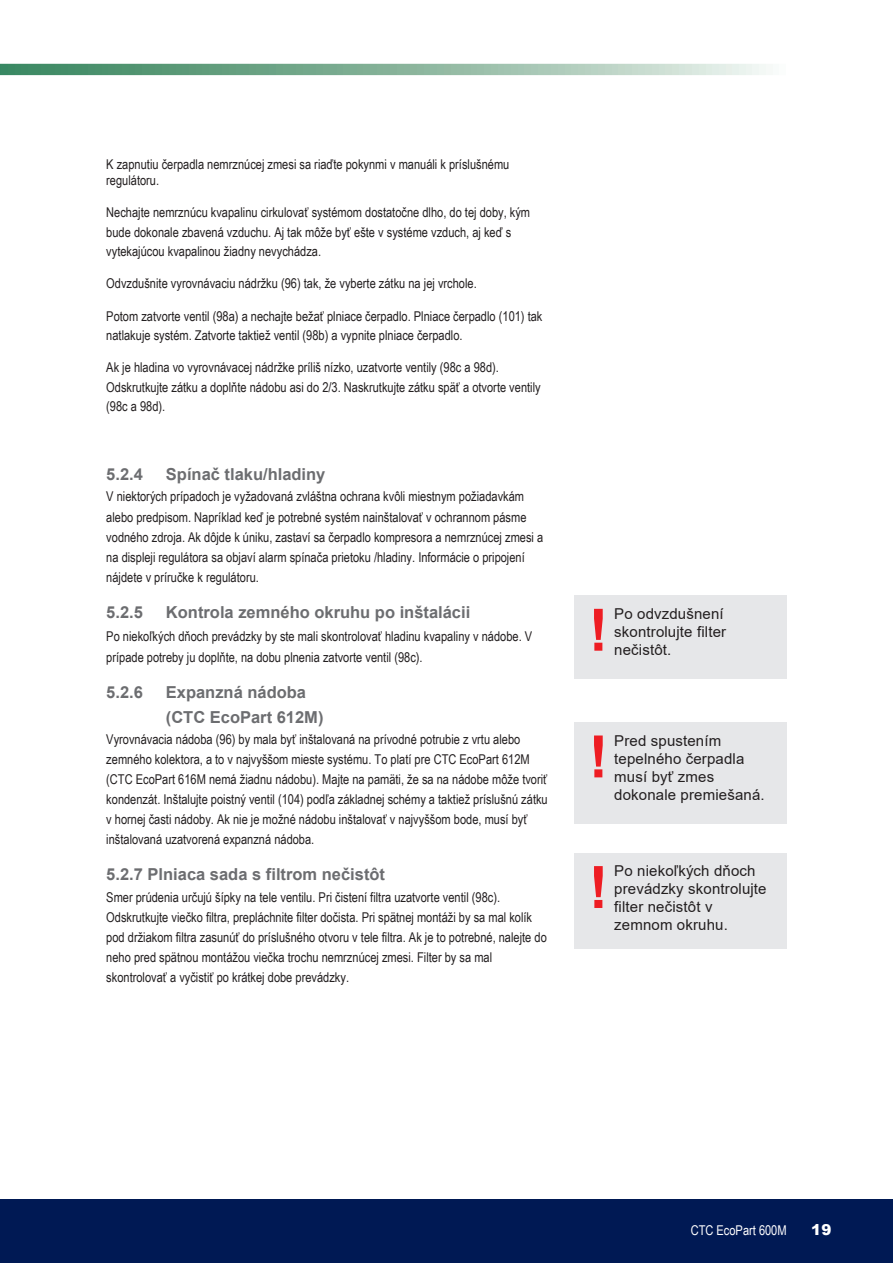
<style>
.page{position:relative;width:893px;height:1263px;background:#fff}
.page>*{position:absolute;margin:0;border:0;box-sizing:border-box;transform-origin:0 0}
.t1{font:700 58.5px/126.6px "Arial";color:#ee1d23}
.t2{font:700 16.5px/24.5px "Arial";color:#6c6d70}
.t3{font:15px/18px "Arial";letter-spacing:.01em;color:#231f20}
.t4{font:900 15px "Arial";color:#fff}
.t5{font:13.5px/20.1px "Arial Narrow";color:#231f20}
.t6{font:13.5px "Arial Narrow";color:#fff}
</style>
<div class="page">
<svg style="left:0;top:64px;width:766px;height:11px"></svg>
<div style="left:0;top:1199px;width:893px;height:64px;background:#001954"></div>
<div style="left:574px;top:595px;width:213px;height:84px;background:#e6e7e9"></div>
<div style="left:574px;top:722px;width:213px;height:101px;background:#e6e7e9"></div>
<div style="left:574px;top:853px;width:213px;height:95px;background:#e6e7e9"></div>
<p class="t5" style="left:106px;top:155px;width:405px;line-height:16.2px">K zapnutiu čerpadla nemrznúcej zmesi sa riaďte pokynmi v manuáli k príslušnému regulátoru.</p>
<p class="t5" style="left:106px;top:202px;width:425px;line-height:19.5px">Nechajte nemrznúcu kvapalinu cirkulovať systémom dostatočne dlho, do tej doby, kým bude dokonale zbavená vzduchu. Aj tak môže byť ešte v systéme vzduch, aj keď s vytekajúcou kvapalinou žiadny nevychádza.</p>
<p class="t5" style="left:106px;top:273px;width:372px">Odvzdušnite vyrovnávaciu nádržku (96) tak, že vyberte zátku na jej vrchole.</p>
<p class="t5" style="left:106px;top:306px;width:438px;line-height:19.5px">Potom zatvorte ventil (98a) a nechajte bežať plniace čerpadlo. Plniace čerpadlo (101) tak natlakuje systém. Zatvorte taktiež ventil (98b) a vypnite plniace čerpadlo.</p>
<p class="t5" style="left:106px;top:357px;width:436px;line-height:19.5px">Ak je hladina vo vyrovnávacej nádržke príliš nízko, uzatvorte ventily (98c a 98d).<br>Odskrutkujte zátku a doplňte nádobu asi do 2/3. Naskrutkujte zátku späť a otvorte ventily (98c a 98d).</p>
<p class="t2" style="left:106px;top:462px;width:38px">5.2.4</p>
<p class="t2" style="left:166px;top:462px;width:161px">Spínač tlaku/hladiny</p>
<p class="t5" style="left:106px;top:486px;width:438px">V niektorých prípadoch je vyžadovaná zvláštna ochrana kvôli miestnym požiadavkám alebo predpisom. Napríklad keď je potrebné systém nainštalovať v ochrannom pásme vodného zdroja. Ak dôjde k úniku, zastaví sa čerpadlo kompresora a nemrznúcej zmesi a na displeji regulátora sa objaví alarm spínača prietoku /hladiny. Informácie o pripojení nájdete v príručke k regulátoru.</p>
<p class="t2" style="left:106px;top:600px;width:38px">5.2.5</p>
<p class="t2" style="left:166px;top:600px;width:306px">Kontrola zemného okruhu po inštalácii</p>
<p class="t5" style="left:106px;top:625px;width:427px;line-height:21px">Po niekoľkých dňoch prevádzky by ste mali skontrolovať hladinu kvapaliny v nádobe. V prípade potreby ju doplňte, na dobu plnenia zatvorte ventil (98c).</p>
<p class="t2" style="left:106px;top:680px;width:38px">5.2.6</p>
<p class="t2" style="left:166px;top:680px;width:159px">Expanzná nádoba (CTC EcoPart 612M)</p>
<p class="t5" style="left:106px;top:729px;width:443px">Vyrovnávacia nádoba (96) by mala byť inštalovaná na prívodné potrubie z vrtu alebo zemného kolektora, a to v najvyššom mieste systému. To platí pre CTC EcoPart 612M (CTC EcoPart 616M nemá žiadnu nádobu). Majte na pamäti, že sa na nádobe môže tvoriť kondenzát. Inštalujte poistný ventil (104) podľa základnej schémy a taktiež príslušnú zátku v hornej časti nádoby. Ak nie je možné nádobu inštalovať v najvyššom bode, musí byť inštalovaná uzatvorená expanzná nádoba.</p>
<p class="t2" style="left:106px;top:862px;width:280px">5.2.7 Plniaca sada s filtrom nečistôt</p>
<p class="t5" style="left:106px;top:886px;width:442px">Smer prúdenia určujú šípky na tele ventilu. Pri čistení filtra uzatvorte ventil (98c).<br>Odskrutkujte viečko filtra, prepláchnite filter dočista. Pri spätnej montáži by sa mal kolík pod držiakom filtra zasunúť do príslušného otvoru v tele filtra. Ak je to potrebné, nalejte do neho pred spätnou montážou viečka trochu nemrznúcej zmesi. Filter by sa mal skontrolovať a vyčistiť po krátkej dobe prevádzky.</p>
<h1 class="t1" style="left:589px;top:567px;width:21px">! !</h1>
<p class="t3" style="left:614px;top:605px;width:113px">Po odvzdušnení skontrolujte filter nečistôt.</p>
<p class="t3" style="left:614px;top:731px;width:152px">Pred spustením tepelného čerpadla musí byť zmes dokonale premiešaná.</p>
<h1 class="t1" style="left:589px;top:825px;width:21px">!</h1>
<p class="t3" style="left:614px;top:862px;width:154px">Po niekoľkých dňoch prevádzky skontrolujte filter nečistôt v zemnom okruhu.</p>
<p class="t6" style="left:691px;top:1220px;width:97px">CTC EcoPart 600M</p>
<p class="t4" style="left:811px;top:1218px;width:22px">19</p>
</div>
